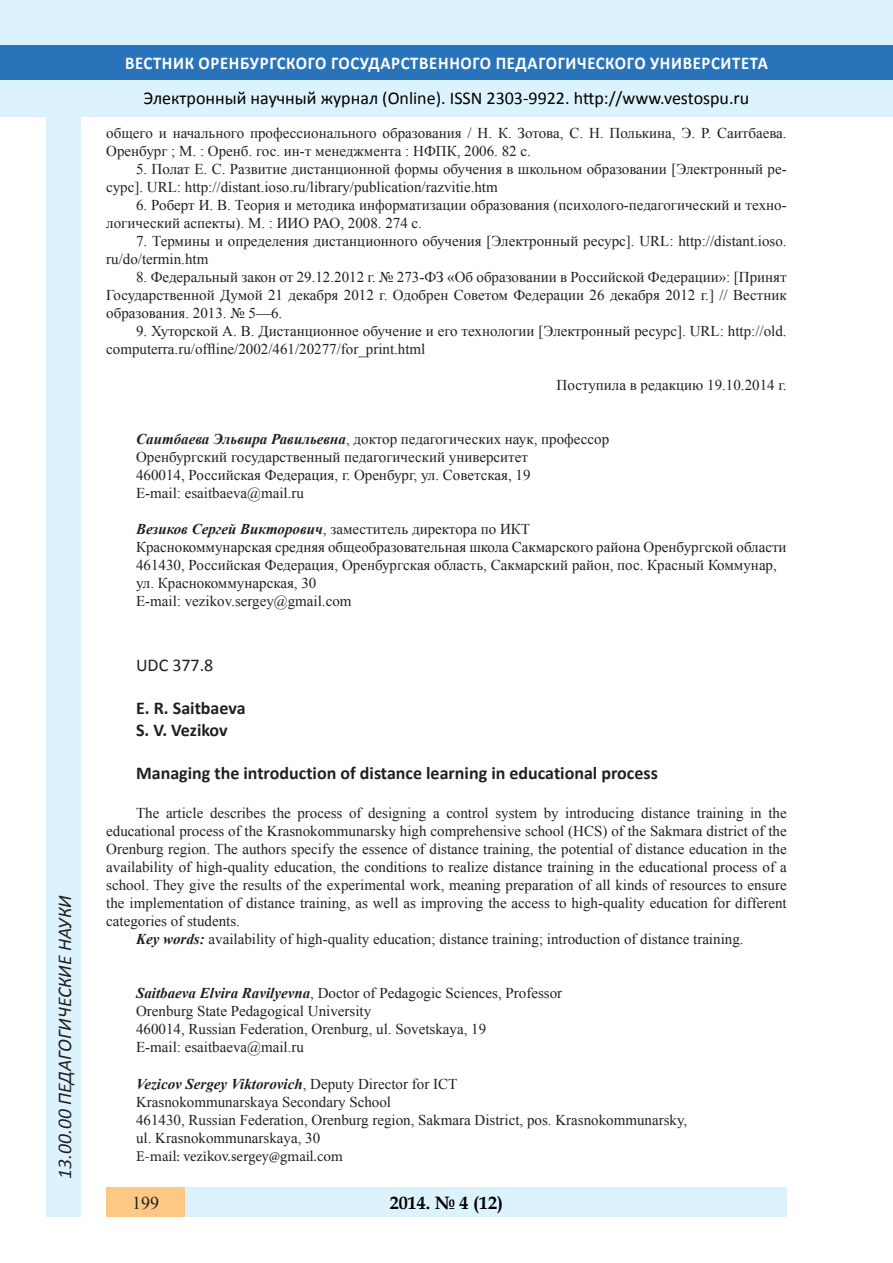
<style>
.page{position:relative;width:893px;height:1263px;background:#fff}
.page>*{position:absolute;margin:0;border:0;box-sizing:border-box;transform-origin:0 0}
.t1{font:italic 19.5px "Calibri";color:#231f20}
.Заголовок_2{font:700 18px "Calibri";color:#231f20}
.t2{font:18px "Calibri";color:#000}
.t3{font:700 18px "Calibri";letter-spacing:.04em;color:#fff;scale:.93 1}
.t4{font:700 18px "Book Antiqua";color:#000}
.Заголовок_2-2{font:18px "Calibri";color:#231f20}
.t5{font:18px "Times New Roman";color:#231f20}
.литература{font:15px/18px "Times New Roman";color:#231f20}
.литература-2{font:italic 700 15px "Times New Roman";color:#231f20}
.литература-3{font:15px "Minion Pro";color:#231f20}
.s1{font-weight:700;font-style:italic}
.s2{font-weight:400;font-style:normal}
</style>
<div class="page">
<div style="left:0;top:0;width:893px;height:116px;background:#dcf2fc"></div>
<div style="left:0;top:45px;width:893px;height:34px;background:#2873ba"></div>
<div style="left:47px;top:116px;width:34px;height:1101px;background:#dcf2fc"></div>
<div style="left:106px;top:1188px;width:681px;height:29px;background:#dcf2fc"></div>
<div style="left:106px;top:1188px;width:79px;height:29px;background:#fdc784"></div>
<h1 class="t1" style="left:51px;top:1179px;width:285px;rotate:-90deg">13.00.00 ПЕДАГОГИЧЕСКИЕ НАУКИ</h1>
<p class="t3" style="left:125px;top:50px;width:693px">ВЕСТНИК ОРЕНБУРГСКОГО ГОСУДАРСТВЕННОГО ПЕДАГОГИЧЕСКОГО УНИВЕРСИТЕТА</p>
<p class="t2" style="left:144px;top:85px;width:607px">Электронный научный журнал (Online). ISSN 2303-9922. http://www.vestospu.ru</p>
<p class="литература" style="left:106px;top:123px;width:682px">общего и начального профессионального образования / Н. К. Зотова, С. Н. Полькина, Э. Р. Саитбаева.<br>Оренбург ; М. : Оренб. гос. ин-т менеджмента : НФПК, 2006. 82 с.</p>
<p class="литература" style="left:106px;top:159px;width:682px;text-indent:30px">5. Полат Е. С. Развитие дистанционной формы обучения в школьном образовании [Электронный ре&shy;сурс]. URL: http://distant.ioso.ru/library/publication/razvitie.htm</p>
<p class="литература" style="left:106px;top:195px;width:682px;text-indent:30px">6. Роберт И. В. Теория и методика информатизации образования (психолого-педагогический и техно&shy;логический аспекты). М. : ИИО РАО, 2008. 274 с.</p>
<p class="литература" style="left:106px;top:231px;width:682px;text-indent:30px">7. Термины и определения дистанционного обучения [Электронный ресурс]. URL: http://distant.ioso. ru/do/termin.htm</p>
<p class="литература" style="left:106px;top:267px;width:682px;text-align:justify;text-indent:30px">8. Федеральный закон от 29.12.2012 г. № 273-ФЗ «Об образовании в Российской Федерации»: [Принят Государственной Думой 21 декабря 2012 г. Одобрен Советом Федерации 26 декабря 2012 г.] // Вестник образования. 2013. № 5—6.</p>
<p class="литература" style="left:106px;top:321px;width:682px;text-indent:30px">9. Хуторской А. В. Дистанционное обучение и его технологии [Электронный ресурс]. URL: http://old. computerra.ru/offline/2002/461/20277/for_print.html</p>
<p class="литература" style="left:557px;top:375px;width:232px">Поступила в редакцию 19.10.2014 г.</p>
<p class="литература" style="left:136px;top:429px;width:475px"><span class="s1">Саитбаева Эльвира Равильевна</span>, доктор педагогических наук, профессор</p>
<p class="литература" style="left:136px;top:447px;width:393px">Оренбургский государственный педагогический университет</p>
<p class="литература" style="left:136px;top:465px;width:396px">460014, Российская Федерация, г. Оренбург, ул. Советская, 19</p>
<p class="литература" style="left:136px;top:483px;width:169px">E-mail: esaitbaeva@mail.ru</p>
<p class="литература" style="left:136px;top:519px;width:395px"><span class="s1">Везиков Сергей Викторович</span>, заместитель директора по ИКТ</p>
<p class="литература" style="left:136px;top:537px;width:652px">Краснокоммунарская средняя общеобразовательная школа Сакмарского района Оренбургской области</p>
<p class="литература" style="left:136px;top:555px;width:642px">461430, Российская Федерация, Оренбургская область, Сакмарский район, пос. Красный Коммунар,</p>
<p class="литература" style="left:136px;top:573px;width:182px">ул. Краснокоммунарская, 30</p>
<p class="литература" style="left:136px;top:591px;width:217px">E-mail: vezikov.sergey@gmail.com</p>
<p class="Заголовок_2-2" style="left:136px;top:652px;width:79px">UDC 377.8</p>
<p class="Заголовок_2" style="left:136px;top:695px;width:111px">E. R. Saitbaeva</p>
<p class="Заголовок_2" style="left:136px;top:717px;width:93px">S. V. Vezikov</p>
<p class="Заголовок_2" style="left:136px;top:760px;width:523px">Managing the introduction of distance learning in educational process</p>
<p class="литература" style="left:106px;top:804px;width:682px;text-align:justify;text-indent:30px">The article describes the process of designing a control system by introducing distance training in the educational process of the Krasnokommunarsky high comprehensive school (HCS) of the Sakmara district of the Orenburg region. The authors specify the essence of distance training, the potential of distance education in the availability of high-quality education, the conditions to realize distance training in the educational process of a school. They give the results of the experimental work, meaning preparation of all kinds of resources to ensure the implementation of distance training, as well as improving the access to high-quality education for different categories of students.</p>
<p class="литература" style="left:136px;top:930px;width:609px"><span class="s1">Key words:</span> availability of high-quality education; distance training; introduction of distance training.</p>
<p class="литература" style="left:136px;top:984px;width:428px"><span class="s1">Saitbaeva Elvira Ravilyevna</span>, Doctor of Pedagogic Sciences, Professor</p>
<p class="литература" style="left:136px;top:1002px;width:237px">Orenburg State Pedagogical University</p>
<p class="литература" style="left:136px;top:1020px;width:352px">460014, Russian Federation, Orenburg, ul. Sovetskaya, 19</p>
<p class="литература" style="left:136px;top:1038px;width:169px">E-mail: esaitbaeva@mail.ru</p>
<p class="литература-2" style="left:136px;top:1073px;width:323px">Vezicov Sergey Viktorovich<span class="s2">, Deputy Director for ICT</span></p>
<p class="литература" style="left:136px;top:1092px;width:256px">Krasnokommunarskaya Secondary School</p>
<p class="литература" style="left:136px;top:1110px;width:553px">461430, Russian Federation, Orenburg region, Sakmara District, pos. Krasnokommunarsky,</p>
<p class="литература" style="left:136px;top:1128px;width:186px">ul. Krasnokommunarskaya, 30</p>
<p class="литература-3" style="left:136px;top:1146px;width:209px">E-mail: vezikov.sergey@gmail.com</p>
<p class="t5" style="left:132px;top:1190px;width:28px">199</p>
<p class="t4" style="left:390px;top:1190px;width:115px">2014. № 4 (12)</p>
</div>
